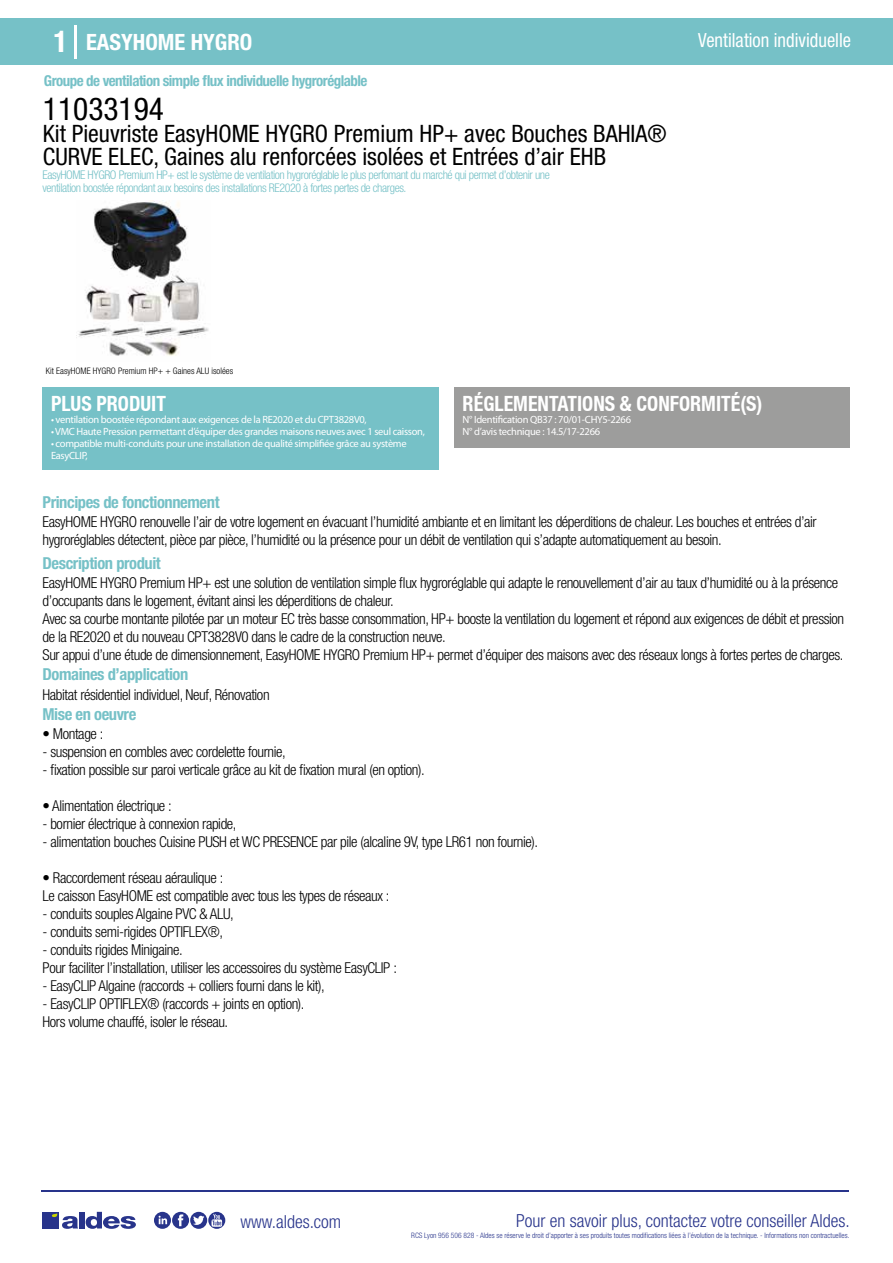
<style>
.page{position:relative;width:893px;height:1263px;background:#fff}
.page>*{position:absolute;margin:0;border:0;box-sizing:border-box;transform-origin:0 0}
.t1{font:condensed 31.5px "Helvetica Neue LT Std";color:#000}
.t2{font:condensed 24px/22.5px "Helvetica Neue LT Std";color:#000}
.t3{font:700 condensed 22.5px "Helvetica Neue LT Std";color:#fff}
.t4{font:700 condensed 21px "Helvetica Neue";color:#fff;scale:.95 1}
.t5{font:condensed 19.5px "Helvetica Neue LT Std";color:#fff;scale:.95 1}
.t6{font:300 condensed 18px "Helvetica Neue";color:#28348b}
.t7{font:700 condensed 16.5px "Helvetica Neue LT Std";letter-spacing:-.025em;color:#76c1c7}
.t8{font:300 condensed 15px/18px "Helvetica Neue LT Std";letter-spacing:-.025em;color:#000}
.t9{font:700 condensed 15px "Helvetica Neue LT Std";letter-spacing:-.035em;color:#76c1c7}
.t10{font:300 condensed 12px/13.5px "Helvetica Neue LT Std";letter-spacing:-.035em;color:#76c1c7}
.t11{font:10.5px/12px "Myriad Pro";letter-spacing:-.03em;color:#fff}
.t12{font:300 condensed 9px "Helvetica Neue";color:#000}
.t13{font:300 condensed 7.5px "Helvetica Neue";color:#28348b}
.s1{font-size:30px}
</style>
<div class="page">
<div style="left:0;top:18px;width:893px;height:46px;background:#76c1c7"></div>
<div style="left:454px;top:387px;width:396px;height:61px;background:#9d9d9c"></div>
<div style="left:43px;top:387px;width:396px;height:83px;background:#76c1c7"></div>
<hr style="left:74px;top:25px;width:2px;height:33px;background:#fff">
<svg style="left:76px;top:200px;width:133px;height:156px"></svg>
<hr style="left:41px;top:1190px;width:808px;height:1px;background:#28348b">
<svg style="left:154px;top:1212px;width:71px;height:17px"></svg>
<div style="left:42px;top:1212px;width:17px;height:16px;background:#28348b"></div>
<div style="left:79px;top:1212px;width:5px;height:16px;background:#28348b"></div>
<svg style="left:86px;top:1212px;width:50px;height:17px"></svg>
<svg style="left:52px;top:1213px;width:26px;height:16px"></svg>
<h3 class="t3" style="left:54px;top:28px;width:200px"><span class="s1">1</span> EASYHOME HYGRO</h3>
<h3 class="t5" style="left:698px;top:29px;width:162px">Ventilation individuelle</h3>
<p class="t9" style="left:44px;top:71px;width:325px">Groupe de ventilation simple flux individuelle hygroréglable</p>
<h1 class="t1" style="left:43px;top:91px;width:122px">11033194</h1>
<h2 class="t2" style="left:43px;top:123px;width:625px">Kit Pieuvriste EasyHOME HYGRO Premium HP+ avec Bouches BAHIA®<br>CURVE ELEC, Gaines alu renforcées isolées et Entrées d’air EHB</h2>
<p class="t10" style="left:43px;top:167px;width:509px">EasyHOME HYGRO Premium HP+ est le système de ventilation hygroréglable le plus perfomant du marché qui permet d’obtenir une ventilation boostée répondant aux besoins des installations RE2020 à fortes pertes de charges.</p>
<p class="t12" style="left:46px;top:365px;width:189px">Kit EasyHOME HYGRO Premium HP+ + Gaines ALU isolées</p>
<p class="t12" style="left:56px;top:365px;width:80px">avec grilles BAHIA Curve</p>
<h3 class="t4" style="left:51px;top:391px;width:122px">PLUS PRODUIT</h3>
<p class="t11" style="left:51px;top:413px;width:317px">• ventilation boostée répondant aux exigences de la RE2020 et du CPT3828V0,</p>
<p class="t11" style="left:51px;top:425px;width:375px">• VMC Haute Pression permettant d’équiper des grandes maisons neuves avec 1 seul caisson,</p>
<p class="t11" style="left:51px;top:437px;width:357px">• compatible multi-conduits pour une installation de qualité simplifiée grâce au système<br>EasyCLIP,</p>
<p class="t7" style="left:43px;top:492px;width:179px">Principes de fonctionnement</p>
<h3 class="t4" style="left:463px;top:391px;width:317px">RÉGLEMENTATIONS &amp; CONFORMITÉ(S)</h3>
<p class="t11" style="left:463px;top:413px;width:170px">N° Identification QB37 : 70/01-CHY5-2266<br>N° d’avis technique : 14.5/17-2266</p>
<p class="t8" style="left:43px;top:513px;width:776px">EasyHOME HYGRO renouvelle l’air de votre logement en évacuant l’humidité ambiante et en limitant les déperditions de chaleur. Les bouches et entrées d’air hygroréglables détectent, pièce par pièce, l’humidité ou la présence pour un débit de ventilation qui s’adapte automatiquement au besoin.</p>
<p class="t8" style="left:43px;top:573px;width:803px">EasyHOME HYGRO Premium HP+ est une solution de ventilation simple flux hygroréglable qui adapte le renouvellement d’air au taux d’humidité ou à la présence d’occupants dans le logement, évitant ainsi les déperditions de chaleur.<br>Avec sa courbe montante pilotée par un moteur EC très basse consommation, HP+ booste la ventilation du logement et répond aux exigences de débit et pression de la RE2020 et du nouveau CPT3828V0 dans le cadre de la construction neuve.<br>Sur appui d’une étude de dimensionnement, EasyHOME HYGRO Premium HP+ permet d’équiper des maisons avec des réseaux longs à fortes pertes de charges.</p>
<p class="t8" style="left:43px;top:685px;width:229px">Habitat résidentiel individuel, Neuf, Rénovation</p>
<p class="t8" style="left:43px;top:725px;width:62px">• Montage :</p>
<p class="t8" style="left:43px;top:743px;width:245px">- suspension en combles avec cordelette fournie,</p>
<p class="t8" style="left:43px;top:761px;width:384px">- fixation possible sur paroi verticale grâce au kit de fixation mural (en option).</p>
<p class="t8" style="left:43px;top:797px;width:131px">• Alimentation électrique :</p>
<p class="t8" style="left:43px;top:815px;width:196px">- bornier électrique à connexion rapide,</p>
<p class="t8" style="left:43px;top:833px;width:497px">- alimentation bouches Cuisine PUSH et WC PRESENCE par pile (alcaline 9V, type LR61 non fournie).</p>
<p class="t8" style="left:43px;top:869px;width:348px">• Raccordement réseau aéraulique :<br>Le caisson EasyHOME est compatible avec tous les types de réseaux :</p>
<p class="t8" style="left:43px;top:905px;width:193px">- conduits souples Algaine PVC &amp; ALU,</p>
<p class="t8" style="left:43px;top:923px;width:182px">- conduits semi-rigides OPTIFLEX®,</p>
<p class="t8" style="left:43px;top:941px;width:356px">- conduits rigides Minigaine.<br>Pour faciliter l’installation, utiliser les accessoires du système EasyCLIP :</p>
<p class="t8" style="left:43px;top:977px;width:284px">- EasyCLIP Algaine (raccords + colliers fourni dans le kit),</p>
<p class="t8" style="left:43px;top:995px;width:263px">- EasyCLIP OPTIFLEX® (raccords + joints en option).<br>Hors volume chauffé, isoler le réseau.</p>
<p class="t7" style="left:43px;top:553px;width:120px">Description produit</p>
<p class="t7" style="left:43px;top:664px;width:147px">Domaines d’application</p>
<p class="t7" style="left:43px;top:704px;width:95px">Mise en oeuvre</p>
<p class="t6" style="left:240px;top:1211px;width:102px">www.aldes.com</p>
<p class="t6" style="left:516px;top:1211px;width:335px">Pour en savoir plus, contactez votre conseiller Aldes.</p>
<p class="t13" style="left:411px;top:1230px;width:440px">RCS Lyon 956 506 828 - Aldes se réserve le droit d’apporter à ses produits toutes modifications liées à l’évolution de la technique. - Informations non contractuelles.</p>
</div>
